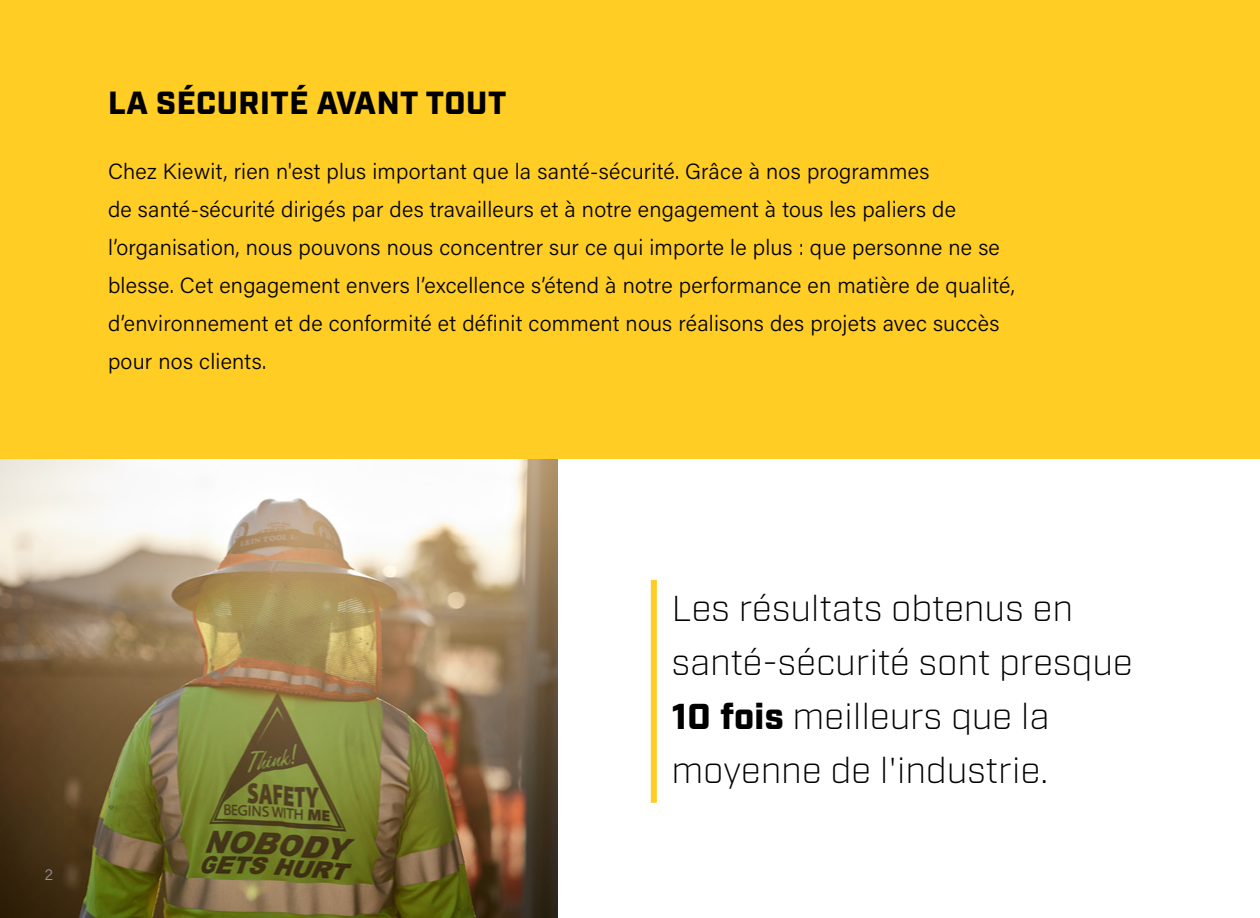
<style>
.page{position:relative;width:1260px;height:918px;background:#fff}
.page>*{position:absolute;margin:0;border:0;box-sizing:border-box;transform-origin:0 0}
.t1{font:300 36px/54px "Industry";letter-spacing:.01em;color:#000}
.t2{font:900 32px "Industry";letter-spacing:.02em;color:#000}
.t3{font:300 22px/38px "Acumin Pro";letter-spacing:.01em;color:#000}
.t4{font:300 16px "Acumin Pro";color:#939598}
.s1{font-weight:900}
</style>
<div class="page">
<div style="left:0;top:0;width:1260px;height:459px;background:#ffcd23"></div>
<div style="left:651px;top:580px;width:6px;height:223px;background:#ffcd23"></div>
<img style="left:0;top:459px;width:557px;height:459px">
<h2 class="t2" style="left:108px;top:83px;width:400px">LA SÉCURITÉ AVANT TOUT</h2>
<p class="t3" style="left:108px;top:151px;width:909px">Chez Kiewit, rien n'est plus important que la santé-sécurité. Grâce à nos programmes<br>de santé-sécurité dirigés par des travailleurs et à notre engagement à tous les paliers de l’organisation, nous pouvons nous concentrer sur ce qui importe le plus : que personne ne se blesse. Cet engagement envers l’excellence s’étend à notre performance en matière de qualité, d’environnement et de conformité et définit comment nous réalisons des projets avec succès pour nos clients.</p>
<p class="t4" style="left:45px;top:863px;width:10px">2</p>
<h1 class="t1" style="left:672px;top:581px;width:462px">Les résultats obtenus en santé-sécurité sont presque<br><span class="s1">10 fois</span> meilleurs que la moyenne de l'industrie.</h1>
</div>
